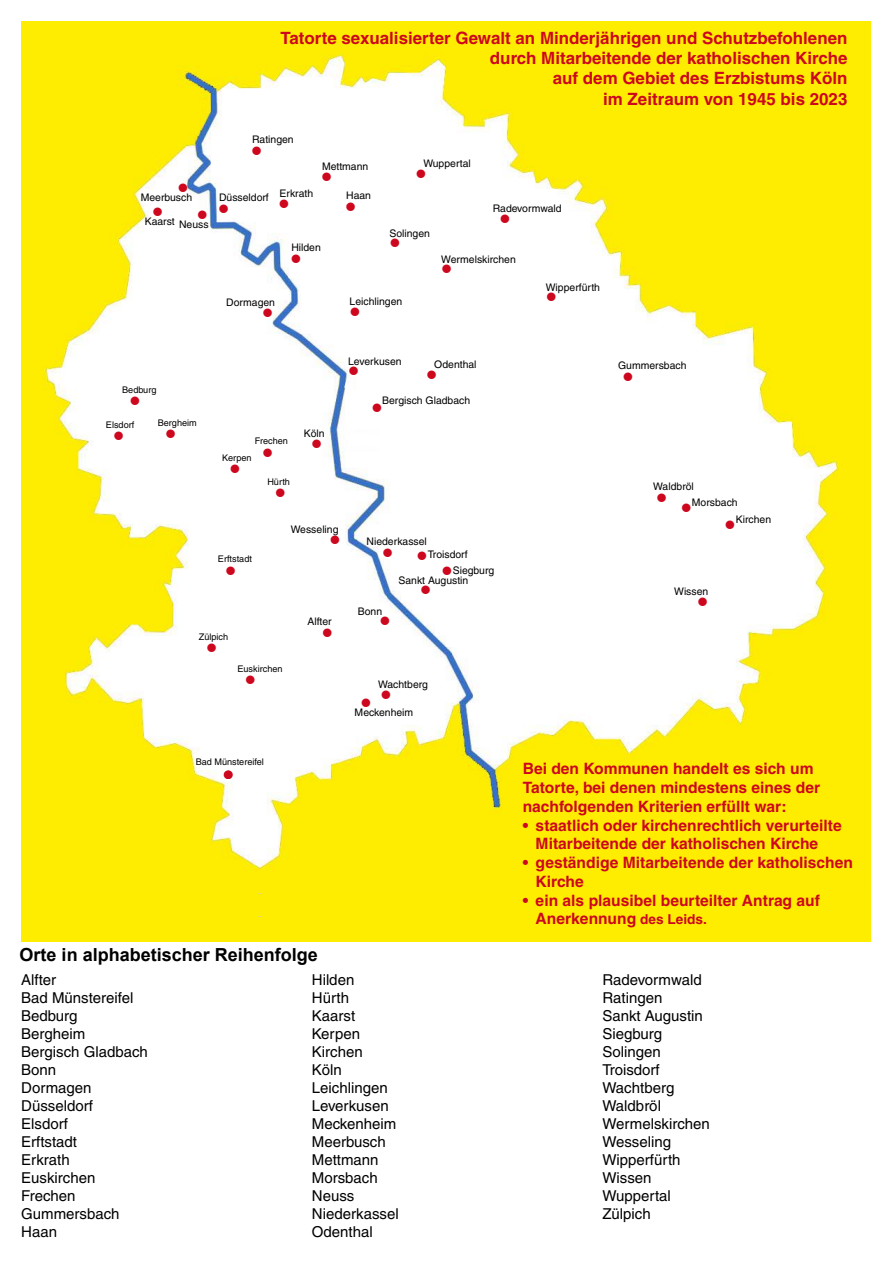
<style>
.page{position:relative;width:893px;height:1263px;background:#fff}
.page>*{position:absolute;margin:0;border:0;box-sizing:border-box;transform-origin:0 0}
.t1{font:700 18px "Arial";color:#000}
.t2{font:700 16.95px/20.4px "Helvetica";color:#cd071e;text-align:right}
.t3{font:700 15.6px/18.8px "Helvetica";color:#cd071e}
.Ortsnamen{font:15px "Helvetica";color:#000}
.t4{font:10.35px/16.5px "Helvetica";color:#000}
.t5{font:9.15px "Helvetica";color:#000}
.s1{font-size:13.65px}
</style>
<div class="page">
<img style="left:21px;top:21px;width:850px;height:895px">
<div style="left:21px;top:916px;width:850px;height:26px;background:#ffed00"></div>
<svg style="left:312px;top:439px;width:9px;height:9px"></svg>
<svg style="left:350px;top:367px;width:8px;height:8px"></svg>
<svg style="left:381px;top:616px;width:8px;height:9px"></svg>
<svg style="left:373px;top:403px;width:8px;height:9px"></svg>
<svg style="left:428px;top:370px;width:8px;height:9px"></svg>
<svg style="left:276px;top:489px;width:8px;height:8px"></svg>
<svg style="left:131px;top:397px;width:8px;height:8px"></svg>
<svg style="left:166px;top:429px;width:9px;height:9px"></svg>
<svg style="left:417px;top:169px;width:8px;height:9px"></svg>
<svg style="left:624px;top:372px;width:8px;height:9px"></svg>
<svg style="left:115px;top:431px;width:8px;height:9px"></svg>
<svg style="left:422px;top:585px;width:8px;height:9px"></svg>
<svg style="left:443px;top:265px;width:8px;height:8px"></svg>
<svg style="left:219px;top:204px;width:9px;height:9px"></svg>
<svg style="left:280px;top:199px;width:8px;height:9px"></svg>
<svg style="left:699px;top:597px;width:8px;height:9px"></svg>
<svg style="left:322px;top:172px;width:9px;height:9px"></svg>
<svg style="left:227px;top:566px;width:8px;height:9px"></svg>
<svg style="left:657px;top:494px;width:9px;height:8px"></svg>
<svg style="left:682px;top:504px;width:8px;height:8px"></svg>
<svg style="left:547px;top:292px;width:9px;height:9px"></svg>
<svg style="left:207px;top:643px;width:9px;height:9px"></svg>
<svg style="left:246px;top:675px;width:9px;height:9px"></svg>
<svg style="left:231px;top:465px;width:8px;height:8px"></svg>
<svg style="left:264px;top:448px;width:8px;height:9px"></svg>
<svg style="left:331px;top:536px;width:8px;height:8px"></svg>
<svg style="left:154px;top:207px;width:8px;height:9px"></svg>
<svg style="left:418px;top:551px;width:8px;height:8px"></svg>
<svg style="left:252px;top:146px;width:9px;height:9px"></svg>
<svg style="left:383px;top:548px;width:9px;height:9px"></svg>
<svg style="left:391px;top:239px;width:8px;height:8px"></svg>
<svg style="left:292px;top:254px;width:8px;height:9px"></svg>
<svg style="left:264px;top:309px;width:8px;height:8px"></svg>
<svg style="left:726px;top:520px;width:8px;height:9px"></svg>
<svg style="left:224px;top:770px;width:9px;height:9px"></svg>
<svg style="left:346px;top:202px;width:9px;height:9px"></svg>
<svg style="left:382px;top:690px;width:8px;height:9px"></svg>
<svg style="left:198px;top:210px;width:9px;height:9px"></svg>
<svg style="left:323px;top:628px;width:9px;height:9px"></svg>
<svg style="left:179px;top:183px;width:8px;height:9px"></svg>
<svg style="left:501px;top:214px;width:8px;height:9px"></svg>
<svg style="left:443px;top:566px;width:8px;height:9px"></svg>
<svg style="left:351px;top:307px;width:8px;height:9px"></svg>
<svg style="left:362px;top:698px;width:8px;height:9px"></svg>
<p class="t2" style="left:280px;top:27px;width:569px">Tatorte sexualisierter Gewalt an Minderjährigen und Schutzbefohlenen durch Mitarbeitende der katholischen Kirche<br>auf dem Gebiet des Erzbistums Köln<br>im Zeitraum von 1945 bis 2023</p>
<p class="t4" style="left:141px;top:189px;width:53px">Meerbusch</p>
<p class="t4" style="left:145px;top:213px;width:32px">Kaarst</p>
<p class="t4" style="left:179px;top:216px;width:31px">Neuss</p>
<p class="t4" style="left:252px;top:131px;width:43px">Ratingen</p>
<p class="t4" style="left:219px;top:190px;width:51px">Düsseldorf</p>
<p class="t4" style="left:280px;top:185px;width:35px">Erkrath</p>
<p class="t4" style="left:322px;top:158px;width:48px">Mettmann</p>
<p class="t4" style="left:346px;top:187px;width:26px">Haan</p>
<p class="t4" style="left:291px;top:239px;width:31px">Hilden</p>
<p class="t4" style="left:423px;top:155px;width:49px">Wuppertal</p>
<p class="t4" style="left:389px;top:225px;width:42px">Solingen</p>
<p class="t4" style="left:493px;top:200px;width:71px">Radevormwald</p>
<p class="t4" style="left:441px;top:251px;width:76px">Wermelskirchen</p>
<p class="t4" style="left:546px;top:279px;width:56px">Wipperfürth</p>
<p class="t4" style="left:226px;top:294px;width:50px">Dormagen</p>
<p class="t4" style="left:350px;top:293px;width:54px">Leichlingen</p>
<p class="t5" style="left:122px;top:384px;width:36px">Bedburg</p>
<p class="t5" style="left:106px;top:420px;width:30px">Elsdorf</p>
<p class="t5" style="left:158px;top:417px;width:41px">Bergheim</p>
<p class="t5" style="left:255px;top:436px;width:35px">Frechen</p>
<p class="t5" style="left:222px;top:453px;width:31px">Kerpen</p>
<p class="t5" style="left:267px;top:477px;width:24px">Hürth</p>
<p class="t4" style="left:304px;top:425px;width:22px">Köln</p>
<p class="t4" style="left:348px;top:353px;width:55px">Leverkusen</p>
<p class="t4" style="left:434px;top:356px;width:44px">Odenthal</p>
<p class="t4" style="left:382px;top:392px;width:90px">Bergisch Gladbach</p>
<p class="t5" style="left:218px;top:554px;width:35px">Erftstadt</p>
<p class="t4" style="left:291px;top:521px;width:49px">Wesseling</p>
<p class="t5" style="left:199px;top:631px;width:31px">Zülpich</p>
<p class="t5" style="left:237px;top:663px;width:47px">Euskirchen</p>
<p class="t4" style="left:307px;top:613px;width:26px">Alfter</p>
<p class="t4" style="left:366px;top:533px;width:62px">Niederkassel</p>
<p class="t4" style="left:428px;top:546px;width:41px">Troisdorf</p>
<p class="t4" style="left:358px;top:603px;width:26px">Bonn</p>
<p class="t4" style="left:453px;top:562px;width:43px">Siegburg</p>
<p class="t4" style="left:399px;top:572px;width:71px">Sankt Augustin</p>
<p class="t4" style="left:378px;top:676px;width:51px">Wachtberg</p>
<p class="t4" style="left:355px;top:704px;width:60px">Meckenheim</p>
<p class="t4" style="left:618px;top:357px;width:70px">Gummersbach</p>
<p class="t4" style="left:692px;top:478px;width:47px;text-indent:-39px">Waldbröl<br>Morsbach</p>
<p class="t4" style="left:674px;top:583px;width:36px">Wissen</p>
<p class="t4" style="left:736px;top:511px;width:37px">Kirchen</p>
<p class="t5" style="left:196px;top:757px;width:70px">Bad Münstereifel</p>
<p class="t1" style="left:20px;top:942px;width:300px">Orte in alphabetischer Reihenfolge</p>
<p class="Ortsnamen" style="left:21px;top:971px;width:37px">Alfter</p>
<p class="Ortsnamen" style="left:21px;top:989px;width:114px">Bad Münstereifel</p>
<p class="Ortsnamen" style="left:21px;top:1007px;width:58px">Bedburg</p>
<p class="Ortsnamen" style="left:21px;top:1025px;width:66px">Bergheim</p>
<p class="Ortsnamen" style="left:21px;top:1043px;width:128px">Bergisch Gladbach</p>
<p class="Ortsnamen" style="left:21px;top:1061px;width:37px">Bonn</p>
<p class="Ortsnamen" style="left:21px;top:1079px;width:72px">Dormagen</p>
<p class="Ortsnamen" style="left:21px;top:1097px;width:73px">Düsseldorf</p>
<p class="Ortsnamen" style="left:21px;top:1115px;width:48px">Elsdorf</p>
<p class="Ortsnamen" style="left:21px;top:1133px;width:57px">Erftstadt</p>
<p class="Ortsnamen" style="left:21px;top:1151px;width:50px">Erkrath</p>
<p class="Ortsnamen" style="left:21px;top:1169px;width:76px">Euskirchen</p>
<p class="Ortsnamen" style="left:21px;top:1187px;width:56px">Frechen</p>
<p class="Ortsnamen" style="left:21px;top:1205px;width:100px">Gummersbach</p>
<p class="Ortsnamen" style="left:21px;top:1223px;width:37px">Haan</p>
<p class="Ortsnamen" style="left:312px;top:971px;width:44px">Hilden</p>
<p class="Ortsnamen" style="left:312px;top:989px;width:39px">Hürth</p>
<p class="Ortsnamen" style="left:312px;top:1007px;width:45px">Kaarst</p>
<p class="Ortsnamen" style="left:312px;top:1025px;width:50px">Kerpen</p>
<p class="Ortsnamen" style="left:312px;top:1043px;width:52px">Kirchen</p>
<p class="Ortsnamen" style="left:312px;top:1061px;width:32px">Köln</p>
<p class="Ortsnamen" style="left:312px;top:1079px;width:77px">Leichlingen</p>
<p class="Ortsnamen" style="left:312px;top:1097px;width:78px">Leverkusen</p>
<p class="Ortsnamen" style="left:312px;top:1115px;width:86px">Meckenheim</p>
<p class="Ortsnamen" style="left:312px;top:1133px;width:75px">Meerbusch</p>
<p class="Ortsnamen" style="left:312px;top:1151px;width:68px">Mettmann</p>
<p class="Ortsnamen" style="left:312px;top:1169px;width:67px">Morsbach</p>
<p class="Ortsnamen" style="left:312px;top:1187px;width:44px">Neuss</p>
<p class="Ortsnamen" style="left:312px;top:1205px;width:88px">Niederkassel</p>
<p class="Ortsnamen" style="left:312px;top:1223px;width:62px">Odenthal</p>
<p class="t3" style="left:523px;top:759px;width:299px">Bei den Kommunen handelt es sich um<br>Tatorte, bei denen mindestens eines der nachfolgenden Kriterien erfüllt war:</p>
<p class="t3" style="left:536px;top:815px;width:308px;text-indent:-13px">• staatlich oder kirchenrechtlich verurteilte<br>Mitarbeitende der katholischen Kirche</p>
<p class="t3" style="left:536px;top:853px;width:319px;text-indent:-13px">• geständige Mitarbeitende der katholischen<br>Kirche</p>
<p class="t3" style="left:536px;top:890px;width:286px;text-indent:-13px">• ein als plausibel beurteilter Antrag auf<br>Anerkennung <span class="s1">des Leids.</span></p>
<p class="Ortsnamen" style="left:602px;top:971px;width:101px">Radevormwald</p>
<p class="Ortsnamen" style="left:602px;top:989px;width:62px">Ratingen</p>
<p class="Ortsnamen" style="left:602px;top:1007px;width:102px">Sankt Augustin</p>
<p class="Ortsnamen" style="left:602px;top:1025px;width:61px">Siegburg</p>
<p class="Ortsnamen" style="left:602px;top:1043px;width:60px">Solingen</p>
<p class="Ortsnamen" style="left:602px;top:1061px;width:59px">Troisdorf</p>
<p class="Ortsnamen" style="left:602px;top:1079px;width:73px">Wachtberg</p>
<p class="Ortsnamen" style="left:602px;top:1097px;width:60px">Waldbröl</p>
<p class="Ortsnamen" style="left:602px;top:1115px;width:109px">Wermelskirchen</p>
<p class="Ortsnamen" style="left:602px;top:1133px;width:70px">Wesseling</p>
<p class="Ortsnamen" style="left:602px;top:1151px;width:80px">Wipperfürth</p>
<p class="Ortsnamen" style="left:602px;top:1169px;width:51px">Wissen</p>
<p class="Ortsnamen" style="left:602px;top:1187px;width:70px">Wuppertal</p>
<p class="Ortsnamen" style="left:602px;top:1205px;width:50px">Zülpich</p>
</div>
